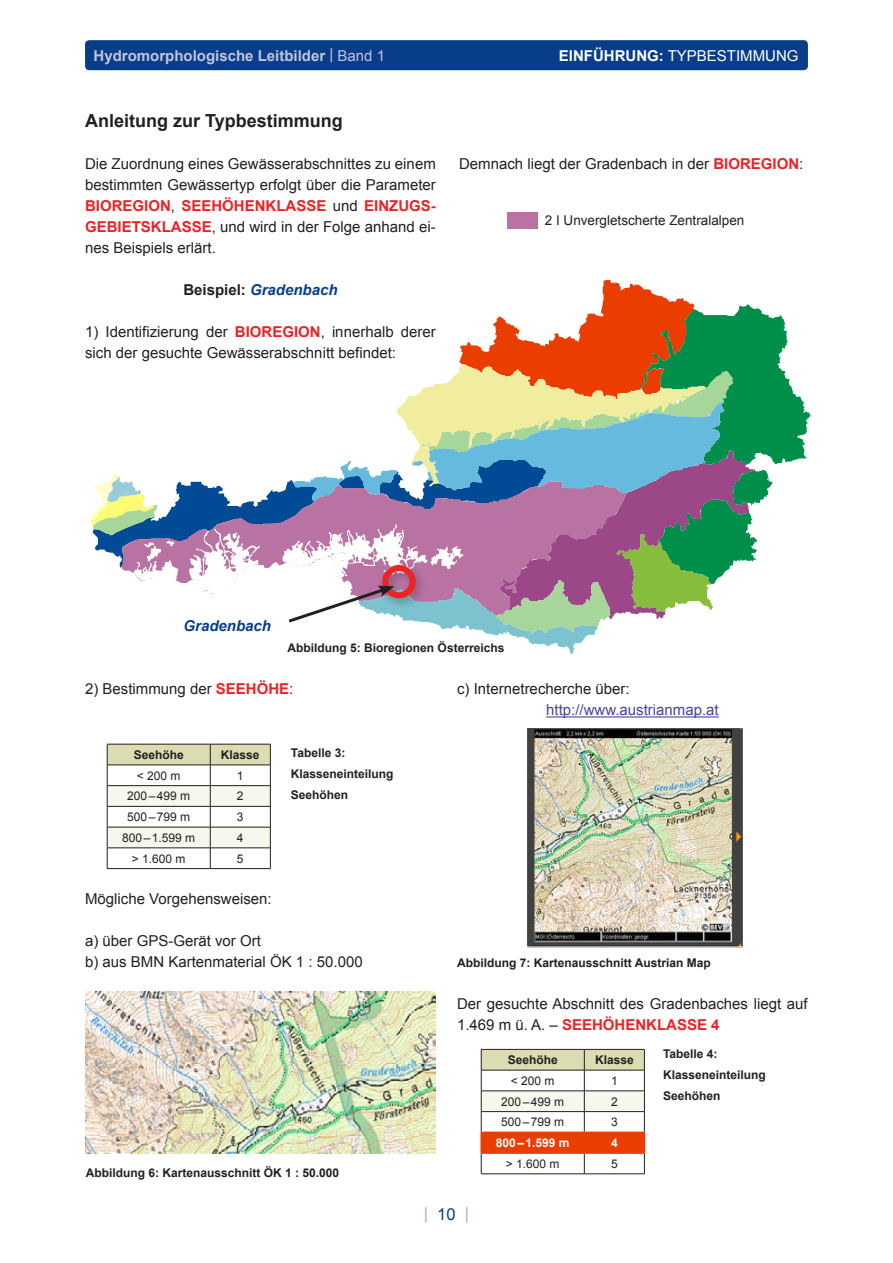
<style>
.page{position:relative;width:893px;height:1263px;background:#fff}
.page>*{position:absolute;margin:0;border:0;box-sizing:border-box;transform-origin:0 0}
.t1{font:700 18px "Arial";color:#231f20}
.t2{font:16.5px "Arial";color:#a5add1}
.t3{font:15px/21px "Arial";color:#231f20}
.t4{font:700 15px "Arial";color:#c0c4de}
.t5{font:italic 700 15px "Arial";color:#083e89}
.t6{font:15px "Arial";color:#46449c}
.t7{font:15px "Arial";color:#fff}
.t8{font:700 15px "Arial";color:#fff}
.t9{font:13.5px "Arial";color:#231f20}
.t10{font:700 12px/21px "Arial";color:#231f20}
.t11{font:12px "Arial";color:#231f20}
.t12{font:700 12px "Arial";color:#fff}
.s1{font-weight:400}
.s2{font-weight:700}
.s3{font-weight:700;color:#ee2123}
.s4{font-style:normal;color:#231f20}
.s5{color:#083e89}
</style>
<div class="page">
<div style="left:85px;top:40px;width:723px;height:30px;background:#083e89;border-radius:4px"></div>
<svg style="left:107px;top:744px;width:164px;height:124px"></svg>
<hr style="left:107px;top:868px;width:103px;height:1px;background:#231f20">
<hr style="left:210px;top:868px;width:61px;height:1px;background:#231f20">
<svg style="left:89px;top:280px;width:722px;height:374px"></svg>
<div style="left:507px;top:213px;width:30px;height:16px;background:#b873a3"></div>
<img style="left:85px;top:991px;width:351px;height:163px">
<hr style="left:546px;top:716px;width:173px;height:1px;background:#46449c">
<img style="left:527px;top:728px;width:215px;height:219px">
<hr style="left:481px;top:1173px;width:103px;height:1px;background:#231f20">
<hr style="left:584px;top:1173px;width:61px;height:1px;background:#231f20">
<svg style="left:480px;top:1049px;width:165px;height:124px"></svg>
<hr style="left:480px;top:1152px;width:104px;height:2px;background:#eb3d00">
<hr style="left:584px;top:1152px;width:61px;height:2px;background:#eb3d00">
<p class="t4" style="left:94px;top:45px;width:293px">Hydromorphologische Leitbilder <span class="s1">| Band 1</span></p>
<p class="t8" style="left:559px;top:45px;width:57px">Einführung</p>
<p class="t7" style="left:659px;top:46px;width:20px"><span class="s2">:</span> TYP</p>
<p class="t7" style="left:697px;top:46px;width:80px">BESTIMMUNG</p>
<p class="t1" style="left:85px;top:109px;width:259px">Anleitung zur Typbestimmung</p>
<p class="t3" style="left:85px;top:154px;width:352px;text-align:justify">Die Zuordnung eines Gewässerabschnittes zu einem bestimmten Gewässertyp erfolgt über die Parameter <span class="s3">BIOREGION</span>, <span class="s3">SEEHÖHENKLASSE</span> und <span class="s3">EINZUGS-GEBIETSKLASSE</span>, und wird in der Folge anhand ei&shy;nes Beispiels erlärt.</p>
<p class="t5" style="left:183px;top:280px;width:156px"><span class="s4">Beispiel:</span> Gradenbach</p>
<p class="t3" style="left:85px;top:322px;width:352px">1) Identifizierung der <span class="s3">BIOREGION</span>, innerhalb derer sich der gesuchte Gewässerabschnitt befindet:</p>
<p class="t3" style="left:459px;top:154px;width:346px">Demnach liegt der Gradenbach in der <span class="s3">BIOREGION</span>:</p>
<p class="t9" style="left:545px;top:211px;width:201px">2 I U nvergletscherte Zentralalpen</p>
<p class="t5" style="left:184px;top:616px;width:89px">Gradenbach</p>
<p class="t10" style="left:288px;top:638px;width:218px">Abbildung 5: Bioregionen Österreichs</p>
<p class="t3" style="left:85px;top:679px;width:210px">2) Bestimmung der <span class="s3">SEEHÖHE</span>:</p>
<p class="t10" style="left:134px;top:744px;width:52px">Seehöhe</p>
<p class="t10" style="left:221px;top:744px;width:40px">Klasse</p>
<p class="t11" style="left:137px;top:767px;width:45px">&lt; 200 m</p>
<p class="t11" style="left:237px;top:767px;width:8px">1</p>
<p class="t11" style="left:127px;top:788px;width:65px">200–499 m</p>
<p class="t11" style="left:237px;top:788px;width:8px">2</p>
<p class="t11" style="left:127px;top:809px;width:65px">500–799 m</p>
<p class="t11" style="left:237px;top:809px;width:8px">3</p>
<p class="t11" style="left:122px;top:830px;width:75px">800–1.599 m</p>
<p class="t11" style="left:237px;top:830px;width:8px">4</p>
<p class="t11" style="left:132px;top:850px;width:55px">&gt; 1.600 m</p>
<p class="t11" style="left:237px;top:850px;width:8px">5</p>
<p class="t10" style="left:291px;top:743px;width:104px">Tabelle 3:<br>Klasseneinteilung<br>Seehöhen</p>
<p class="t3" style="left:85px;top:889px;width:188px">Mögliche Vorgehensweisen:</p>
<p class="t3" style="left:85px;top:931px;width:279px">a) über GPS-Gerät vor Ort<br>b) aus BMN Kartenmaterial ÖK 1 : 50.000</p>
<p class="t10" style="left:86px;top:1163px;width:255px">Abbildung 6: Kartenausschnitt ÖK 1 : 50.000</p>
<p class="t3" style="left:457px;top:679px;width:174px">c) I nternetrecherche über:</p>
<p class="t6" style="left:546px;top:700px;width:174px">http://www.austrianmap.at</p>
<p class="t10" style="left:457px;top:953px;width:255px">Abbildung 7: Kartenausschnitt Austrian Map</p>
<p class="t3" style="left:457px;top:994px;width:352px">Der gesuchte Abschnitt des Gradenbaches liegt auf<br>1.469 m ü. A. – <span class="s3">SEEHÖHENKLASSE 4</span></p>
<p class="t10" style="left:663px;top:1043px;width:104px">Tabelle 4:<br>Klasseneinteilung<br>Seehöhen</p>
<p class="t10" style="left:508px;top:1050px;width:52px">Seehöhe</p>
<p class="t10" style="left:595px;top:1050px;width:40px">Klasse</p>
<p class="t11" style="left:511px;top:1073px;width:45px">&lt; 200 m</p>
<p class="t11" style="left:611px;top:1073px;width:8px">1</p>
<p class="t11" style="left:501px;top:1093px;width:65px">200–499 m</p>
<p class="t11" style="left:611px;top:1093px;width:8px">2</p>
<p class="t11" style="left:501px;top:1114px;width:65px">500–799 m</p>
<p class="t11" style="left:611px;top:1114px;width:8px">3</p>
<p class="t12" style="left:496px;top:1135px;width:75px">800–1.599 m</p>
<p class="t12" style="left:611px;top:1135px;width:8px">4</p>
<p class="t11" style="left:506px;top:1156px;width:55px">&gt; 1.600 m</p>
<p class="t11" style="left:611px;top:1156px;width:8px">5</p>
<p class="t2" style="left:424px;top:1202px;width:47px">| <span class="s5">10</span> |</p>
</div>
